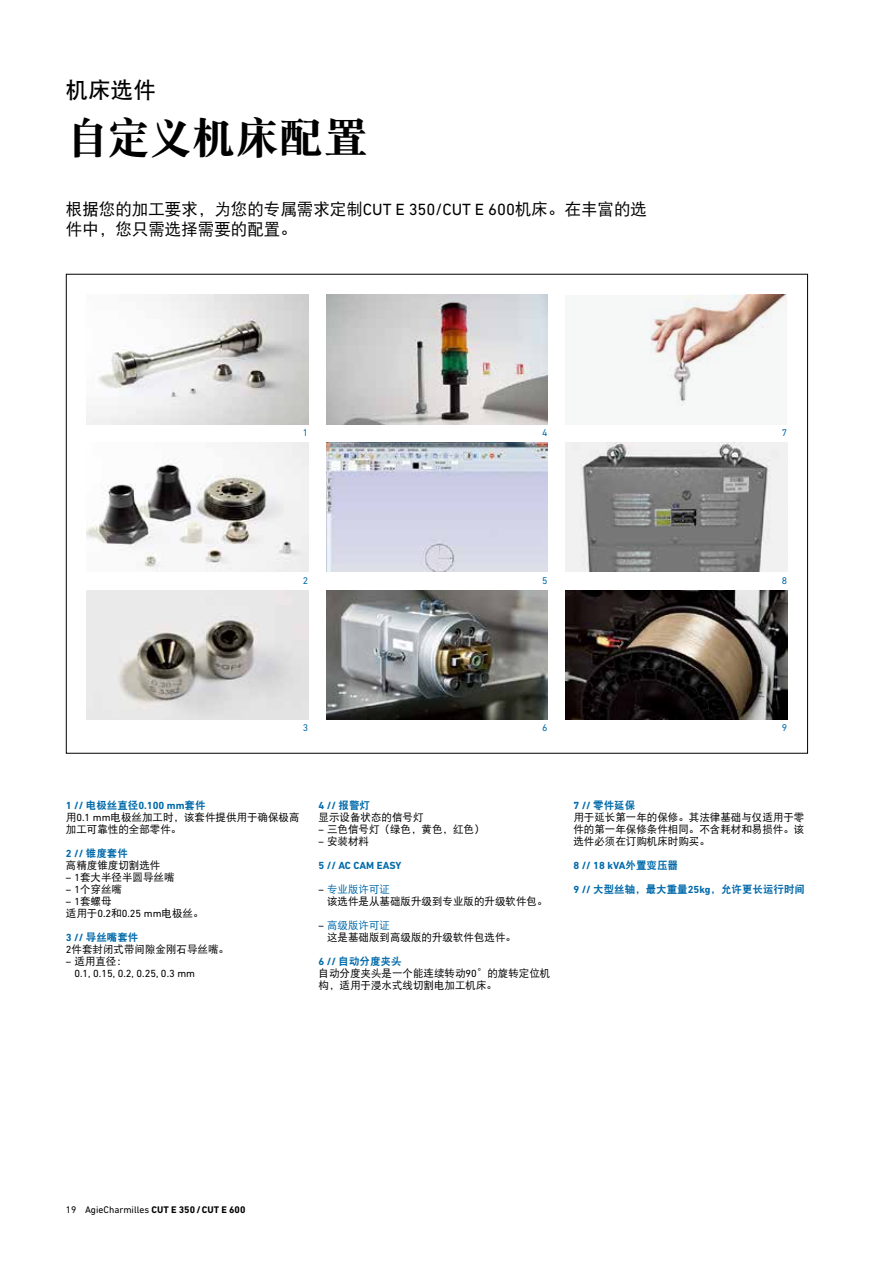
<style>
.page{position:relative;width:893px;height:1263px;background:#fff}
.page>*{position:absolute;margin:0;border:0;box-sizing:border-box;transform-origin:0 0}
.t1{font:43.35px "DFP Song W9";color:#000}
.t2{font:22.5px "DFP Hei W7";color:#000}
.t3{font:16.5px/19.5px "DFP Hei W5";color:#000}
.t4{font:10.5px/12px "DFP Hei W5";color:#000}
.t5{font:10.5px "DFP Hei W9";color:#006aaa}
.t6{font:700 10.5px "DIN Next W1 G";color:#006aaa}
.t7{font:10.5px "DIN Next W1 G";color:#000}
.t8{font:9.9px "DIN Next W1 G";color:#006aaa}
.t9{font:9.75px "DIN Next W1 G";color:#000}
.s1{font-family:"DIN Next W1 G"}
.s2{font-family:"DFP Hei W9";font-weight:400}
.s3{font-family:"DIN Next W1 G";font-weight:700}
.s4{font-family:"DFP Hei W5"}
.s5{color:#006aaa}
.s6{font-weight:700}
</style>
<div class="page">
<img style="left:87px;top:295px;width:221px;height:129px">
<img style="left:326px;top:295px;width:222px;height:129px">
<img style="left:87px;top:443px;width:221px;height:129px">
<img style="left:566px;top:590px;width:221px;height:129px">
<img style="left:326px;top:590px;width:222px;height:129px">
<img style="left:87px;top:590px;width:221px;height:129px">
<img style="left:649px;top:295px;width:138px;height:111px">
<img style="left:566px;top:443px;width:221px;height:129px">
<img style="left:326px;top:443px;width:222px;height:129px">
<h2 class="t2" style="left:66px;top:78px;width:91px">机床选件</h2>
<h1 class="t1" style="left:66px;top:116px;width:303px">自定义机床配置</h1>
<h3 class="t3" style="left:66px;top:199px;width:583px">根据您的加工要求，为您的专属需求定制<span class="s1">CUT E 350/CUT E 600</span>机床。在丰富的选件中，您只需选择需要的配置。</h3>
<p class="t8" style="left:303px;top:427px;width:7px">1</p>
<p class="t8" style="left:542px;top:427px;width:7px">4</p>
<p class="t8" style="left:782px;top:427px;width:7px">7</p>
<p class="t8" style="left:303px;top:575px;width:7px">2</p>
<p class="t8" style="left:542px;top:575px;width:7px">5</p>
<p class="t8" style="left:782px;top:575px;width:7px">8</p>
<p class="t8" style="left:303px;top:722px;width:7px">3</p>
<p class="t8" style="left:542px;top:722px;width:7px">6</p>
<p class="t8" style="left:782px;top:722px;width:7px">9</p>
<p class="t6" style="left:66px;top:799px;width:141px">1 // <span class="s2">电极丝直径</span>0.100 mm<span class="s2">套件</span></p>
<p class="t4" style="left:66px;top:811px;width:235px">用<span class="s1">0.1 mm</span>电极丝加工时，该套件提供用于确保极高加工可靠性的全部零件。</p>
<p class="t5" style="left:66px;top:848px;width:63px"><span class="s3">2 //</span> 锥度套件</p>
<p class="t4" style="left:66px;top:859px;width:96px">高精度锥度切割选件</p>
<p class="t4" style="left:66px;top:871px;width:110px"><span class="s1">– 1</span>套大半径半圆导丝嘴</p>
<p class="t4" style="left:66px;top:883px;width:58px"><span class="s1">– 1</span>个穿丝嘴</p>
<p class="t4" style="left:66px;top:895px;width:47px"><span class="s1">– 1</span>套螺母</p>
<p class="t7" style="left:66px;top:907px;width:139px"><span class="s4">适用于</span>0.2<span class="s4">和</span>0.25 mm<span class="s4">电极丝。</span></p>
<p class="t5" style="left:66px;top:932px;width:74px"><span class="s3">3 //</span> 导丝嘴套件</p>
<p class="t4" style="left:66px;top:943px;width:165px"><span class="s1">2</span>件套封闭式带间隙金刚石导丝嘴。</p>
<p class="t4" style="left:66px;top:955px;width:63px"><span class="s1">–</span> 适用直径：</p>
<p class="t7" style="left:74px;top:967px;width:122px">0.1, 0.15, 0.2, 0.25, 0.3 mm</p>
<p class="t6" style="left:319px;top:799px;width:53px">4 // <span class="s2">报警灯</span></p>
<p class="t4" style="left:319px;top:811px;width:106px">显示设备状态的信号灯</p>
<p class="t4" style="left:319px;top:823px;width:168px"><span class="s1">–</span> 三色信号灯（绿色，黄色，红色）</p>
<p class="t4" style="left:319px;top:835px;width:52px"><span class="s1">–</span> 安装材料</p>
<p class="t6" style="left:319px;top:859px;width:84px">5 // AC CAM EASY</p>
<p class="t4" style="left:327px;top:883px;width:222px;text-indent:-9px"><span class="s1">–</span> <span class="s5">专业版许可证<br></span>该选件是从基础版升级到专业版的升级软件包。</p>
<p class="t4" style="left:327px;top:919px;width:191px;text-indent:-9px"><span class="s1">–</span> <span class="s5">高级版许可证<br></span>这是基础版到高级版的升级软件包选件。</p>
<p class="t5" style="left:319px;top:956px;width:84px"><span class="s3">6 //</span> 自动分度夹头</p>
<p class="t4" style="left:319px;top:967px;width:233px">自动分度夹头是一个能连续转动<span class="s1">90</span>°的旋转定位机构，适用于浸水式线切割电加工机床。</p>
<p class="t5" style="left:573px;top:800px;width:63px"><span class="s3">7 //</span> 零件延保</p>
<p class="t4" style="left:573px;top:811px;width:232px;text-align:justify">用于延长第一年的保修。其法律基础与仅适用于零件的第一年保修条件相同。不含耗材和易损件。该选件必须在订购机床时购买。</p>
<p class="t6" style="left:573px;top:859px;width:106px">8 // 18 kVA<span class="s2">外置变压器</span></p>
<p class="t5" style="left:573px;top:884px;width:233px"><span class="s3">9 //</span> 大型丝轴，最大重量<span class="s3">25kg</span>，允许更长运行时间</p>
<p class="t9" style="left:66px;top:1204px;width:181px">19 AgieCharmilles <span class="s6">CUT E 350 / CUT E 600</span></p>
</div>
